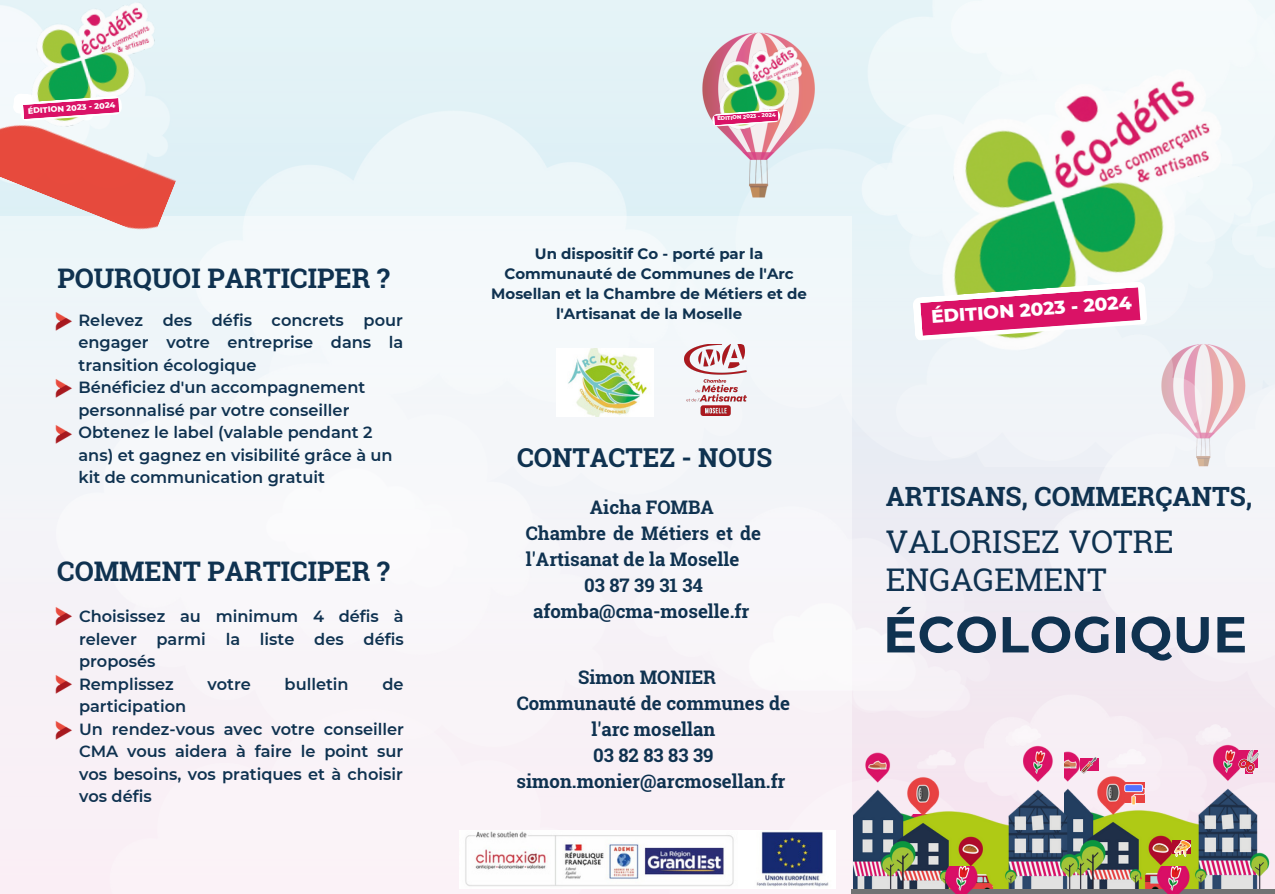
<style>
.page{position:relative;width:1275px;height:894px;background:#fff}
.page>*{position:absolute;margin:0;border:0;box-sizing:border-box;transform-origin:0 0}
.t1{font:700 50.55px "Montserrat";letter-spacing:.01em;color:#0f3250}
.t2{font:31.2px/38.2px "Roboto Slab";color:#0f3250}
.t3{font:700 27px "Roboto Slab";color:#0f3250}
.t4{font:700 26.55px "Roboto Slab";color:#0f3250}
.t5{font:700 26.1px "Roboto Slab";color:#0f3250}
.t6{font:700 18.6px "Roboto Slab";color:#0f3250}
.t7{font:800 18.6px "Montserrat";color:#fff}
.t8{font:600 16.2px/22.5px "Montserrat";color:#0f3250}
.t9{font:700 15px/20.2px "Montserrat";color:#0f3250;text-align:center}
.t10{font:800 8.1px "Montserrat";color:#fff}
.t11{font:800 5.4px "Montserrat";color:#fff}
</style>
<div class="page">
<img style="left:13px;top:0;width:1262px;height:893px">
<img style="left:1159px;top:466px;width:89px;height:8px">
<img style="left:460px;top:830px;width:376px;height:58px">
<img style="left:0;top:0;width:248px;height:238px">
<img style="left:55px;top:606px;width:18px;height:21px">
<img style="left:55px;top:674px;width:18px;height:20px">
<img style="left:55px;top:720px;width:18px;height:20px">
<img style="left:684px;top:344px;width:62px;height:72px">
<img style="left:700px;top:27px;width:119px;height:176px">
<img style="left:858px;top:0;width:417px;height:466px">
<img style="left:55px;top:311px;width:18px;height:20px">
<img style="left:55px;top:378px;width:18px;height:20px">
<img style="left:55px;top:424px;width:18px;height:20px">
<img style="left:1065px;top:721px;width:210px;height:168px">
<img style="left:853px;top:722px;width:232px;height:167px">
<svg style="left:1173px;top:840px;width:18px;height:13px"></svg>
<img style="left:1174px;top:840px;width:16px;height:16px">
<div style="left:1079px;top:758px;width:19px;height:12px;background:#da1266"></div>
<svg style="left:1081px;top:756px;width:16px;height:17px"></svg>
<div style="left:1125px;top:781px;width:20px;height:21px;background:#e84242"></div>
<svg style="left:1124px;top:784px;width:21px;height:21px"></svg>
<hr style="left:851px;top:889px;width:424px;height:4px;background:#727373">
<svg style="left:1244px;top:772px;width:9px;height:2px"></svg>
<svg style="left:1237px;top:749px;width:22px;height:23px"></svg>
<img style="left:943px;top:866px;width:62px;height:27px">
<img style="left:1155px;top:866px;width:62px;height:27px">
<img style="left:881px;top:0;width:394px;height:396px">
<svg style="left:912px;top:281px;width:236px;height:59px"></svg>
<img style="left:702px;top:27px;width:116px;height:116px">
<svg style="left:711px;top:109px;width:70px;height:18px"></svg>
<img style="left:6px;top:0;width:173px;height:146px">
<svg style="left:13px;top:93px;width:110px;height:28px"></svg>
<img style="left:556px;top:348px;width:97px;height:68px">
<p class="t10" style="left:28px;top:106px;width:89px;rotate:-4deg">ÉDITION 2023 - 2024</p>
<h3 class="t3" style="left:57px;top:259px;width:334px">POURQUOI PARTICIPER ?</h3>
<p class="t8" style="left:78px;top:308px;width:326px">Relevez des défis concrets pour engager votre entreprise dans la transition écologique<br>Bénéficiez d'un accompagnement personnalisé par votre conseiller<br>Obtenez le label (valable pendant 2 ans) et gagnez en visibilité grâce à un kit de communication gratuit</p>
<h3 class="t3" style="left:57px;top:553px;width:334px">COMMENT PARTICIPER ?</h3>
<p class="t8" style="left:79px;top:605px;width:326px">Choisissez au minimum 4 défis à relever parmi la liste des défis proposés<br>Remplissez</p>
<p class="t8" style="left:207px;top:672px;width:45px">votre</p>
<p class="t8" style="left:285px;top:672px;width:66px">bulletin</p>
<p class="t8" style="left:382px;top:672px;width:23px">de</p>
<p class="t8" style="left:79px;top:695px;width:326px">participation<br>Un rendez-vous avec votre conseiller<br>CMA vous aidera à faire le point sur vos besoins, vos pratiques et à choisir vos défis</p>
<p class="t11" style="left:717px;top:115px;width:60px;rotate:-4deg">ÉDITION 2023 - 2024</p>
<p class="t9" style="left:491px;top:243px;width:317px">Un dispositif Co - porté par la<br>Communauté de Communes de l'Arc<br>Mosellan et la Chambre de Métiers et de l'Artisanat de la Moselle</p>
<h3 class="t5" style="left:517px;top:440px;width:257px">CONTACTEZ - NOUS</h3>
<p class="t6" style="left:590px;top:494px;width:125px">Aicha FOMBA</p>
<p class="t6" style="left:526px;top:520px;width:237px">Chambre de Métiers et de</p>
<p class="t6" style="left:526px;top:546px;width:215px">l'Artisanat de la Moselle</p>
<p class="t6" style="left:584px;top:572px;width:120px">03 87 39 31 34</p>
<p class="t6" style="left:533px;top:598px;width:218px">afomba@cma-moselle.fr</p>
<p class="t6" style="left:578px;top:664px;width:139px">Simon MONIER</p>
<p class="t6" style="left:517px;top:690px;width:275px">Communauté de communes de</p>
<p class="t6" style="left:591px;top:716px;width:125px">l'arc mosellan</p>
<p class="t6" style="left:593px;top:742px;width:122px">03 82 83 83 39</p>
<p class="t6" style="left:516px;top:767px;width:270px">simon.monier@arcmosellan.fr</p>
<p class="t7" style="left:930px;top:305px;width:202px;rotate:-4deg">ÉDITION 2023 - 2024</p>
<h3 class="t4" style="left:885px;top:478px;width:368px">ARTISANS, COMMERÇANTS,</h3>
<h2 class="t2" style="left:885px;top:521px;width:289px">VALORISEZ VOTRE<br>ENGAGEMENT</h2>
<h1 class="t1" style="left:883px;top:603px;width:365px">ÉCOLOGIQUE</h1>
</div>
